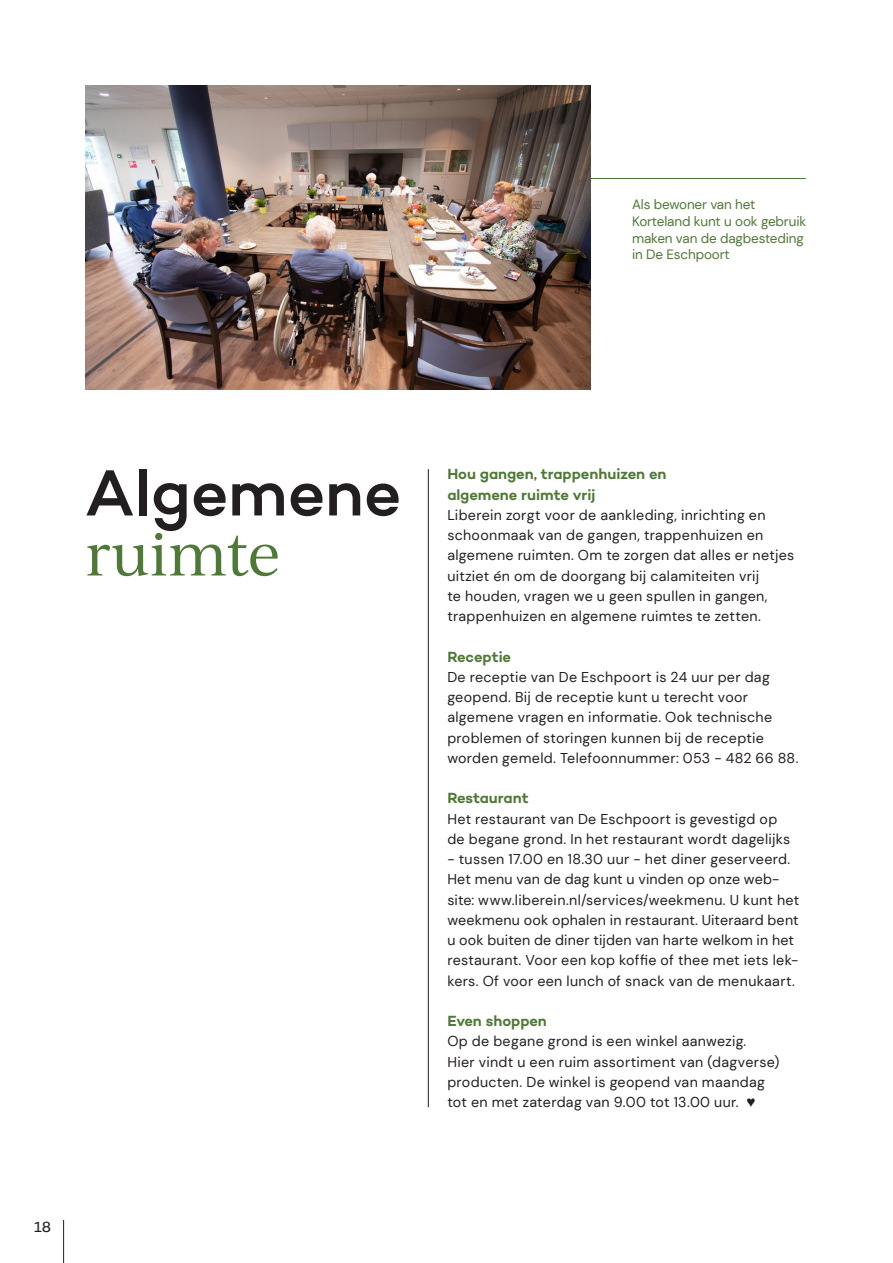
<style>
.page{position:relative;width:893px;height:1263px;background:#fff}
.page>*{position:absolute;margin:0;border:0;box-sizing:border-box;transform-origin:0 0}
.t1{font:500 66px "Campton";letter-spacing:-.005em;color:#231f20}
.t2{font:57px "Ivy Journal";letter-spacing:-.01em;color:#4f7936}
._4_Tussenkop_klein{font:600 15px/20.2px "Campton";letter-spacing:-.005em;color:#4f7936}
.t3{font:15px "Campton";color:#231f20}
._2_Bodytekst{font:14.25px/20.2px "DM Sans";letter-spacing:.02em;color:#231f20}
._2_Bodytekst_groen{font:13.5px/16.5px "DM Sans";letter-spacing:-.01em;color:#4f7936}
.s1{font-family:"Arial"}
</style>
<div class="page">
<hr style="left:63px;top:1220px;width:1px;height:43px;background:#231f20">
<hr style="left:587px;top:178px;width:219px;height:1px;background:#4f7936">
<img style="left:85px;top:85px;width:505px;height:304px">
<hr style="left:428px;top:469px;width:1px;height:638px;background:#231f20">
<p class="_2_Bodytekst_groen" style="left:632px;top:196px;width:176px">Als bewoner van het<br>Korteland kunt u ook gebruik maken van de dagbesteding in De Eschpoort</p>
<p class="t1" style="left:85px;top:451px;width:318px">Algemene</p>
<p class="t2" style="left:85px;top:514px;width:197px">ruimte</p>
<p class="t3" style="left:34px;top:1217px;width:18px">18</p>
<p class="_4_Tussenkop_klein" style="left:447px;top:464px;width:221px">Hou gangen, trappenhuizen en algemene ruimte vrij</p>
<p class="_2_Bodytekst" style="left:447px;top:505px;width:348px">Liberein zorgt voor de aankleding, inrichting en schoonmaak van de gangen, trappenhuizen en algemene ruimten. Om te zorgen dat alles er netjes uitziet én om de doorgang bij calamiteiten vrij<br>te houden, vragen we u geen spullen in gangen, trappenhuizen en algemene ruimtes te zetten.</p>
<p class="_4_Tussenkop_klein" style="left:447px;top:646px;width:65px">Receptie</p>
<p class="_2_Bodytekst" style="left:447px;top:667px;width:353px">De receptie van De Eschpoort is 24 uur per dag geopend. Bij de receptie kunt u terecht voor algemene vragen en informatie. Ook technische problemen of storingen kunnen bij de receptie worden gemeld. Telefoonnummer: 053 - 482 66 88.</p>
<p class="_4_Tussenkop_klein" style="left:447px;top:788px;width:83px">Restaurant</p>
<p class="_2_Bodytekst" style="left:447px;top:808px;width:344px">Het restaurant van De Eschpoort is gevestigd op de begane grond. In het restaurant wordt dagelijks</p>
<p class="_2_Bodytekst" style="left:447px;top:849px;width:354px">- tussen 17.00 en 18.30 uur - het diner geserveerd.<br>Het menu van de dag kunt u vinden op onze web&shy;site: www.liberein.nl/services/weekmenu. U kunt het weekmenu ook ophalen in restaurant. Uiteraard bent u ook buiten de diner tijden van harte welkom in het restaurant. Voor een kop koffie of thee met iets lek&shy;kers. Of voor een lunch of snack van de menukaart.</p>
<p class="_4_Tussenkop_klein" style="left:447px;top:1010px;width:101px">Even shoppen</p>
<p class="_2_Bodytekst" style="left:447px;top:1031px;width:334px">Op de begane grond is een winkel aanwezig.<br>Hier vindt u een ruim assortiment van (dagverse) producten. De winkel is geopend van maandag tot en met zaterdag van 9.00 tot 13.00 uur. <span class="s1">♥</span></p>
</div>
